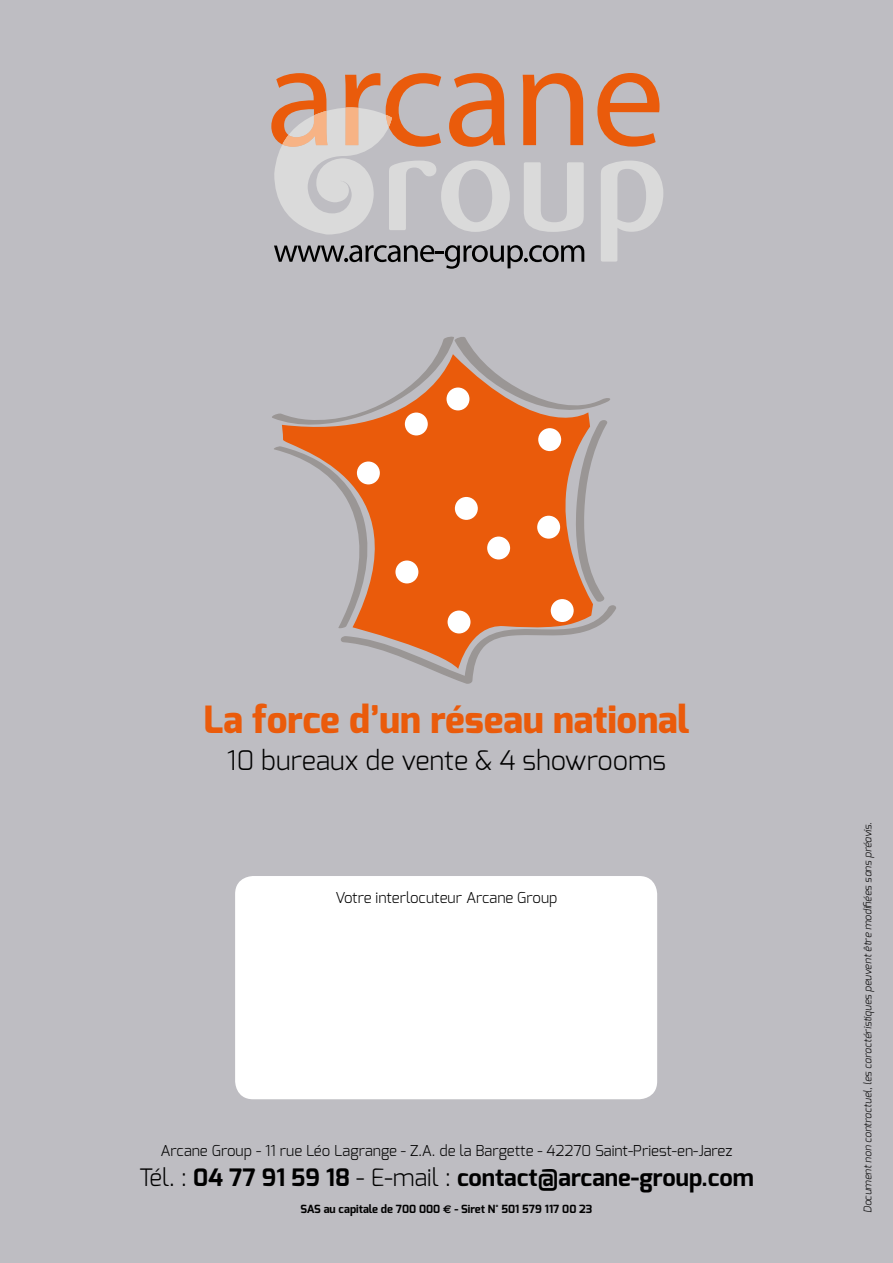
<style>
.page{position:relative;width:893px;height:1263px;background:#bebdc2}
.page>*{position:absolute;margin:0;border:0;box-sizing:border-box;transform-origin:0 0}
.t1{font:800 37.5px "Exo";color:#ea5b0b}
.t2{font:300 27px "Exo";color:#000}
.t3{font:700 24px "Exo";color:#000}
.t4{font:300 15px "Exo";color:#000}
.t5{font:700 11.25px "Exo";color:#000}
.t6{font:italic 300 10.5px "Exo";letter-spacing:-.01em;color:#000}
.s1{font-weight:300}
.s2{font-family:"Euro Sans"}
</style>
<div class="page">
<svg style="left:524px;top:162px;width:60px;height:70px"></svg>
<svg style="left:601px;top:161px;width:62px;height:101px"></svg>
<svg style="left:523px;top:73px;width:60px;height:72px"></svg>
<svg style="left:597px;top:73px;width:62px;height:74px"></svg>
<svg style="left:271px;top:73px;width:239px;height:162px"></svg>
<svg style="left:274px;top:245px;width:310px;height:24px"></svg>
<svg style="left:272px;top:336px;width:344px;height:348px"></svg>
<svg style="left:282px;top:354px;width:311px;height:315px;fill:#ea5b0b"></svg>
<div style="left:357px;top:461px;width:23px;height:23px;background:#fff;border-radius:50%"></div>
<div style="left:405px;top:412px;width:23px;height:23px;background:#fff;border-radius:50%"></div>
<div style="left:447px;top:387px;width:22px;height:23px;background:#fff;border-radius:50%"></div>
<div style="left:538px;top:428px;width:23px;height:23px;background:#fff;border-radius:50%"></div>
<div style="left:455px;top:497px;width:23px;height:23px;background:#fff;border-radius:50%"></div>
<div style="left:395px;top:560px;width:23px;height:23px;background:#fff;border-radius:50%"></div>
<div style="left:448px;top:610px;width:22px;height:23px;background:#fff;border-radius:50%"></div>
<div style="left:487px;top:536px;width:23px;height:23px;background:#fff;border-radius:50%"></div>
<div style="left:537px;top:516px;width:23px;height:23px;background:#fff;border-radius:50%"></div>
<div style="left:551px;top:599px;width:23px;height:23px;background:#fff;border-radius:50%"></div>
<div style="left:235px;top:876px;width:422px;height:223px;background:#fff;border-radius:18px"></div>
<h1 class="t1" style="left:203px;top:695px;width:488px">La force d’un réseau national</h1>
<h2 class="t2" style="left:227px;top:743px;width:440px">10 bureaux de vente &amp; 4 showrooms</h2>
<p class="t4" style="left:335px;top:888px;width:224px">Votre interlocuteur Arcane Group</p>
<p class="t4" style="left:161px;top:1141px;width:573px">Arcane Group - 11 rue Léo Lagrange - Z.A. de la Bargette - 42270 Saint-Priest-en-Jarez</p>
<h3 class="t3" style="left:139px;top:1162px;width:616px"><span class="s1">Tél. :</span> 04 77 91 59 18 <span class="s1">- E-mail :</span> contact@arcane-group.com</h3>
<p class="t5" style="left:301px;top:1202px;width:293px">SAS au capitale de 700 000 <span class="s2">e</span> - Siret N° 501 579 117 00 23</p>
<p class="t6" style="left:861px;top:1213px;width:392px;rotate:-90deg">Document non contractuel, les caractéristiques peuvent être modifiées sans préavis.</p>
</div>
